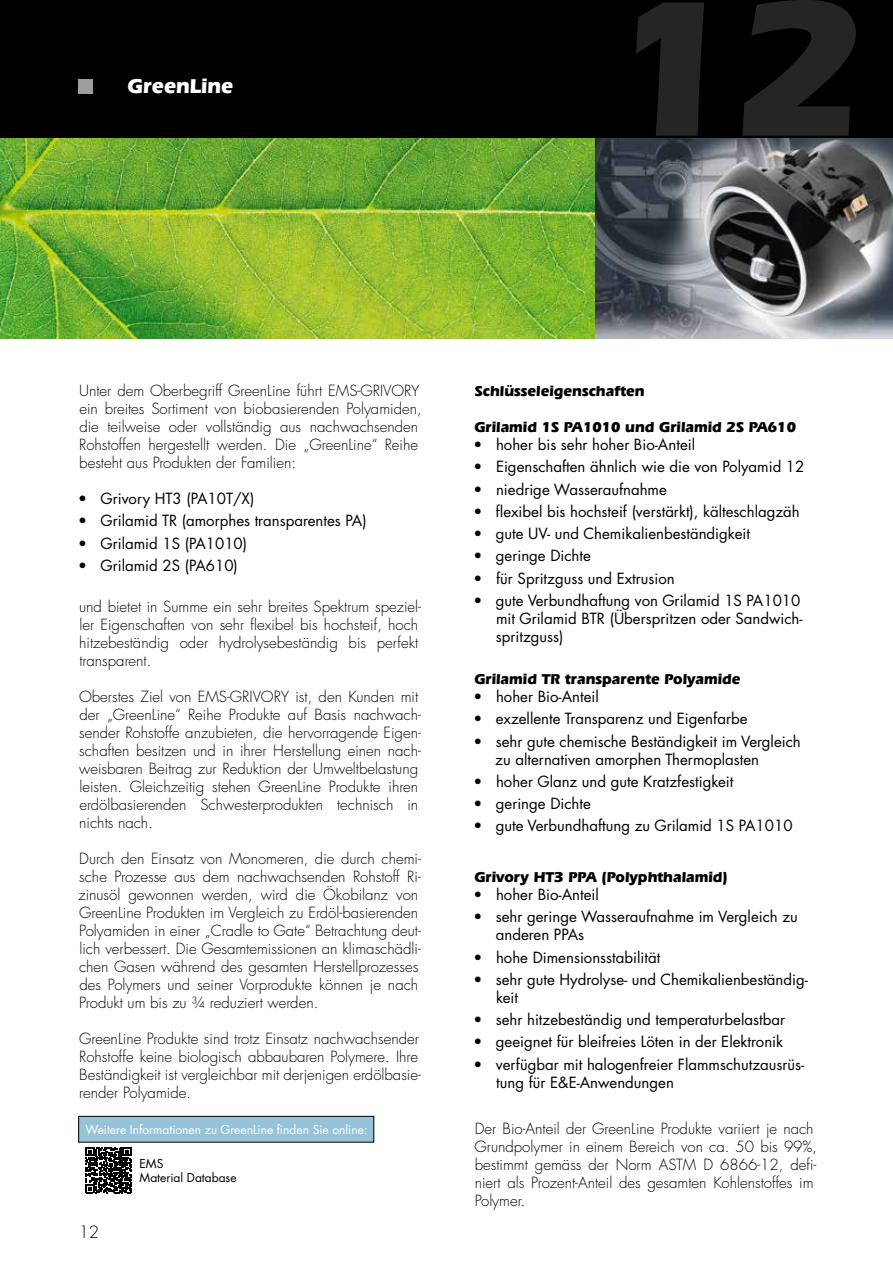
<style>
.page{position:relative;width:893px;height:1263px;background:#fff}
.page>*{position:absolute;margin:0;border:0;box-sizing:border-box;transform-origin:0 0}
.t1{font:700 201px "Eras IT Cby BT";color:#252523}
.t2{font:700 21px "Eras IT Cby BT";color:#fff}
.t3{font:300 16.5px "Futura LT Pro";color:#000}
.t4{font:300 15px/18px "Futura LT Pro";color:#000}
.t5{font:15px/18px "Futura LT Pro";color:#000}
.t6{font:700 15px "Eras IT Cby BT";color:#000}
.t7{font:12px "Futura LT Pro";color:#fff}
.t8{font:12px/14.4px "Futura LT Pro";color:#000}
</style>
<div class="page">
<div style="left:0;top:0;width:893px;height:138px;background:#000"></div>
<div style="left:79px;top:80px;width:14px;height:14px;background:#9d9e9e"></div>
<img style="left:0;top:138px;width:893px;height:200px">
<svg style="left:86px;top:1147px;width:46px;height:46px"></svg>
<div style="left:79px;top:1116px;width:295px;height:26px;background:#97c3d8"></div>
<div style="left:78px;top:1116px;width:296px;height:26px;border:1px solid #000"></div>
<h2 class="t2" style="left:128px;top:73px;width:107px">GreenLine</h2>
<h1 class="t1" style="left:614px;top:-56px;width:253px">12</h1>
<p class="t4" style="left:79px;top:382px;width:344px">Unter dem Oberbegriff GreenLine führt EMS-GRIVORY ein breites Sortiment von biobasierenden Polyamiden, die teilweise oder vollständig aus nachwachsenden Rohstoffen hergestellt werden. Die „GreenLine“ Reihe besteht aus Produkten der Familien:</p>
<p class="t5" style="left:78px;top:489px;width:178px">• Grivory HT3 (PA10T/X)</p>
<p class="t5" style="left:78px;top:512px;width:290px">• Grilamid TR (amorphes transparentes PA)</p>
<p class="t5" style="left:78px;top:534px;width:170px">• Grilamid 1S (PA1010)</p>
<p class="t5" style="left:78px;top:556px;width:161px">• Grilamid 2S (PA610)</p>
<p class="t4" style="left:79px;top:598px;width:343px">und bietet in Summe ein sehr breites Spektrum speziel&shy;ler Eigenschaften von sehr flexibel bis hochsteif, hoch hitzebeständig oder hydrolysebeständig bis perfekt transparent.</p>
<p class="t4" style="left:79px;top:688px;width:343px">Oberstes Ziel von EMS-GRIVORY ist, den Kunden mit der „GreenLine“ Reihe Produkte auf Basis nachwach&shy;sender Rohstoffe anzubieten, die hervorragende Eigen&shy;schaften besitzen und in ihrer Herstellung einen nach&shy;weisbaren Beitrag zur Reduktion der Umweltbelastung leisten. Gleichzeitig stehen GreenLine Produkte ihren erdölbasierenden Schwesterprodukten technisch in nichts nach.</p>
<p class="t4" style="left:78px;top:850px;width:344px">Durch den Einsatz von Monomeren, die durch chemi&shy;sche Prozesse aus dem nachwachsenden Rohstoff Ri&shy;zinusöl gewonnen werden, wird die Ökobilanz von GreenLine Produkten im Vergleich zu Erdöl-basierenden Polyamiden in einer „Cradle to Gate“ Betrachtung deut&shy;lich verbessert. Die Gesamtemissionen an klimaschädli&shy;chen Gasen während des gesamten Herstellprozesses des Polymers und seiner Vorprodukte können je nach Produkt um bis zu ¾ reduziert werden.</p>
<p class="t4" style="left:79px;top:1030px;width:343px">GreenLine Produkte sind trotz Einsatz nachwachsender Rohstoffe keine biologisch abbaubaren Polymere. Ihre Beständigkeit ist vergleichbar mit derjenigen erdölbasie&shy;render Polyamide.</p>
<p class="t7" style="left:85px;top:1121px;width:284px">Weitere Informationen zu GreenLine finden Sie online:</p>
<p class="t8" style="left:140px;top:1156px;width:99px">EMS<br>Material Database</p>
<p class="t3" style="left:79px;top:1221px;width:22px">12</p>
<p class="t6" style="left:475px;top:382px;width:171px">Schlüsseleigenschaften</p>
<p class="t6" style="left:474px;top:418px;width:323px">Grilamid 1S PA1010 und Grilamid 2S PA610</p>
<p class="t5" style="left:474px;top:435px;width:223px">• hoher bis sehr hoher Bio-Anteil</p>
<p class="t5" style="left:474px;top:458px;width:332px">• Eigenschaften ähnlich wie die von Polyamid 12</p>
<p class="t5" style="left:474px;top:480px;width:195px">• niedrige Wasseraufnahme</p>
<p class="t5" style="left:474px;top:502px;width:328px">• flexibel bis hochsteif (verstärkt), kälteschlagzäh</p>
<p class="t5" style="left:474px;top:524px;width:278px">• gute UV- und Chemikalienbeständigkeit</p>
<p class="t5" style="left:474px;top:547px;width:119px">• geringe Dichte</p>
<p class="t5" style="left:474px;top:569px;width:203px">• für Spritzguss und Extrusion</p>
<p class="t5" style="left:496px;top:591px;width:308px;text-indent:-22px">• gute Verbundhaftung von Grilamid 1S PA1010 mit Grilamid BTR (Überspritzen oder Sandwich&shy;spritzguss)</p>
<p class="t6" style="left:474px;top:670px;width:268px">Grilamid TR transparente Polyamide</p>
<p class="t5" style="left:474px;top:687px;width:127px">• hoher Bio-Anteil</p>
<p class="t5" style="left:474px;top:710px;width:275px">• exzellente Transparenz und Eigenfarbe</p>
<p class="t5" style="left:495px;top:732px;width:307px;text-indent:-22px">• sehr gute chemische Beständigkeit im Vergleich zu alternativen amorphen Thermoplasten</p>
<p class="t5" style="left:474px;top:772px;width:261px">• hoher Glanz und gute Kratzfestigkeit</p>
<p class="t5" style="left:474px;top:794px;width:119px">• geringe Dichte</p>
<p class="t5" style="left:474px;top:816px;width:320px">• gute Verbundhaftung zu Grilamid 1S PA1010</p>
<p class="t6" style="left:474px;top:868px;width:255px">Grivory HT3 PPA (Polyphthalamid)</p>
<p class="t5" style="left:474px;top:885px;width:127px">• hoher Bio-Anteil</p>
<p class="t5" style="left:496px;top:907px;width:304px;text-indent:-22px">• sehr geringe Wasseraufnahme im Vergleich zu anderen PPAs</p>
<p class="t5" style="left:474px;top:948px;width:188px">• hohe Dimensionsstabilität</p>
<p class="t5" style="left:496px;top:970px;width:313px;text-indent:-22px">• sehr gute Hydrolyse- und Chemikalienbeständig&shy;keit</p>
<p class="t5" style="left:474px;top:1010px;width:313px">• sehr hitzebeständig und temperaturbelastbar</p>
<p class="t5" style="left:474px;top:1032px;width:311px">• geeignet für bleifreies Löten in der Elektronik</p>
<p class="t5" style="left:496px;top:1055px;width:310px;text-indent:-23px">• verfügbar mit halogenfreier Flammschutzausrüs&shy;tung für E&amp;E-Anwendungen</p>
<p class="t4" style="left:474px;top:1120px;width:344px">Der Bio-Anteil der GreenLine Produkte variiert je nach Grundpolymer in einem Bereich von ca. 50 bis 99%, bestimmt gemäss der Norm ASTM D 6866-12, defi&shy;niert als Prozent-Anteil des gesamten Kohlenstoffes im Polymer.</p>
</div>
